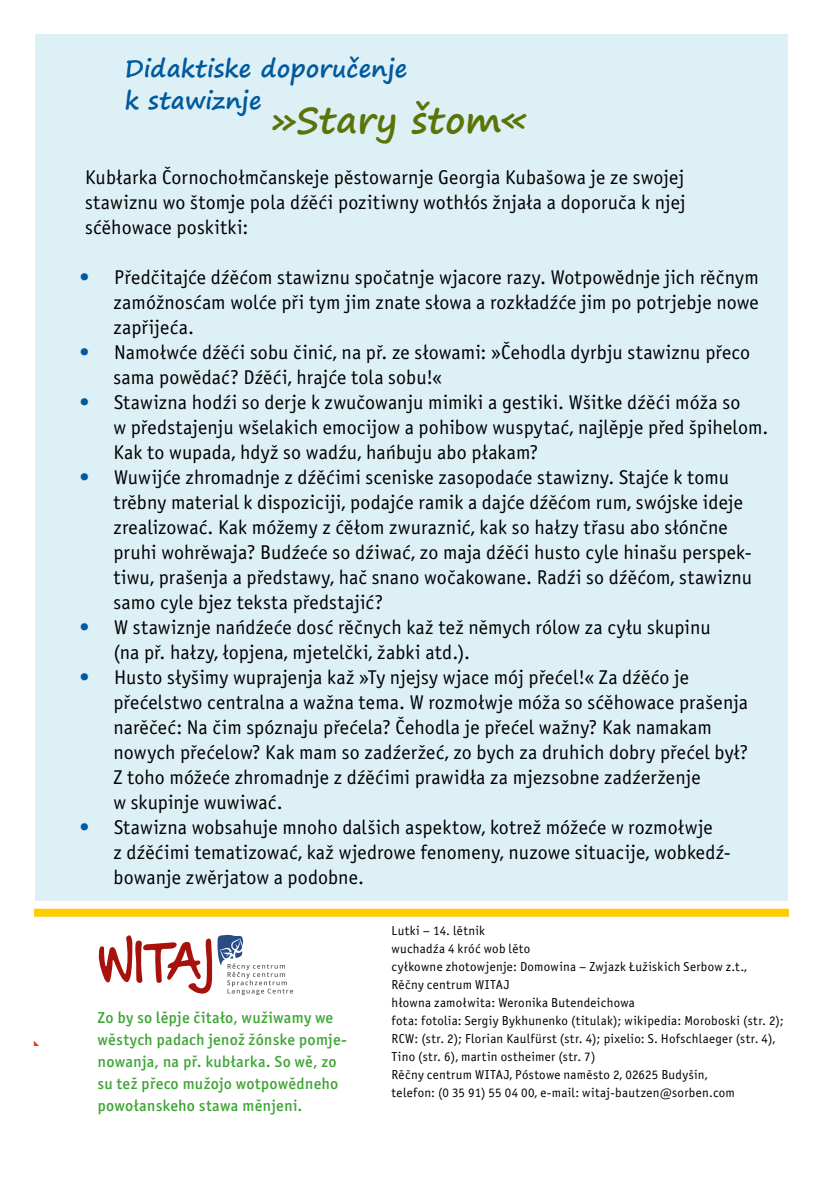
<style>
.page{position:relative;width:840px;height:1191px;background:#fff}
.page>*{position:absolute;margin:0;border:0;box-sizing:border-box;transform-origin:0 0}
.t1{font:700 36px "Segoe Print";letter-spacing:.01em;color:#5c7308}
.t2{font:700 24px/32px "Segoe Print";letter-spacing:.005em;color:#005a9e}
.t3{font:20px/25px "Officina Sans Book E";letter-spacing:.005em;color:#000}
.t4{font:16px/22px "Officina Sans Medium E";letter-spacing:.015em;color:#3ca432}
.t5{font:13px/18px "Officina Sans Book E";letter-spacing:.025em;color:#000}
.s1{color:#005a9e}
</style>
<div class="page">
<div style="left:35px;top:34px;width:752px;height:866px;background:#ddf0f6"></div>
<div style="left:34px;top:908px;width:754px;height:8px;background:#fc0"></div>
<svg style="left:98px;top:934px;width:195px;height:61px"></svg>
<p class="t2" style="left:125px;top:52px;width:284px">Didaktiske doporučenje k stawiznje</p>
<h1 class="t1" style="left:270px;top:87px;width:258px">»Stary štom«</h1>
<p class="t3" style="left:85px;top:165px;width:602px;text-align:justify">Kubłarka Čornochołmčanskeje pěstowarnje Georgia Kubašowa je ze swojej stawiznu wo štomje pola dźěći pozitiwny wothłós žnjała a doporuča k njej sćěhowace poskitki:</p>
<p class="t3" style="left:113px;top:265px;width:646px;text-align:justify;text-indent:-34px"><span class="s1">•</span> Předčitajće dźěćom stawiznu spočatnje wjacore razy. Wotpowědnje jich rěčnym zamóžnosćam wolće při tym jim znate słowa a rozkładźće jim po potrjebje nowe zapřijeća.</p>
<p class="t3" style="left:113px;top:340px;width:637px;text-indent:-34px"><span class="s1">•</span> Namołwće dźěći sobu činić, na př. ze słowami: »Čehodla dyrbju stawiznu přeco sama powědać? Dźěći, hrajće tola sobu!«</p>
<p class="t3" style="left:113px;top:390px;width:656px;text-indent:-34px"><span class="s1">•</span> Stawizna hodźi so derje k zwučowanju mimiki a gestiki. Wšitke dźěći móža so<br>w předstajenju wšelakich emocijow a pohibow wuspytać, najlěpje před špihelom.<br>Kak to wupada, hdyž so wadźu, hańbuju abo płakam?</p>
<p class="t3" style="left:113px;top:465px;width:640px;text-indent:-34px"><span class="s1">•</span> Wuwijće zhromadnje z dźěćimi sceniske zasopodaće stawizny. Stajće k tomu trěbny material k dispoziciji, podajće ramik a dajće dźěćom rum, swójske ideje zrealizować. Kak móžemy z ćěłom zwuraznić, kak so hałzy třasu abo słónčne pruhi wohrěwaja? Budźeće so dźiwać, zo maja dźěći husto cyle hinašu perspek&shy;tiwu, prašenja a předstawy, hač snano wočakowane. Radźi so dźěćom, stawiznu samo cyle bjez teksta předstajić?</p>
<p class="t3" style="left:113px;top:615px;width:598px;text-indent:-34px"><span class="s1">•</span> W stawiznje nańdźeće dosć rěčnych kaž tež němych rólow za cyłu skupinu (na př. hałzy, łopjena, mjetelčki, žabki atd.).</p>
<p class="t3" style="left:113px;top:665px;width:636px;text-indent:-34px"><span class="s1">•</span> Husto słyšimy wuprajenja kaž »Ty njejsy wjace mój přećel!« Za dźěćo je přećelstwo centralna a wažna tema. W rozmołwje móža so sćěhowace prašenja narěčeć: Na čim spóznaju přećela? Čehodla je přećel wažny? Kak namakam nowych přećelow? Kak mam so zadźeržeć, zo bych za druhich dobry přećel był?<br>Z toho móžeće zhromadnje z dźěćimi prawidła za mjezsobne zadźerženje<br>w skupinje wuwiwać.</p>
<p class="t3" style="left:113px;top:815px;width:616px;text-indent:-34px"><span class="s1">•</span> Stawizna wobsahuje mnoho dalšich aspektow, kotrež móžeće w rozmołwje<br>z dźěćimi tematizować, kaž wjedrowe fenomeny, nuzowe situacije, wobkedź&shy;bowanje zwěrjatow a podobne.</p>
<p class="t4" style="left:98px;top:1006px;width:251px">Zo by so lěpje čitało, wužiwamy we wěstych padach jenož žónske pomje&shy;nowanja, na př. kubłarka. So wě, zo su tež přeco mužojo wotpowědneho powołanskeho stawa měnjeni.</p>
<p class="t5" style="left:391px;top:921px;width:393px">Lutki – 14. lětnik<br>wuchadźa 4 króć wob lěto<br>cyłkowne zhotowjenje: Domowina – Zwjazk Łužiskich Serbow z.t.,<br>Rěčny centrum WITAJ<br>hłowna zamołwita: Weronika Butendeichowa<br>fota: fotolia: Sergiy Bykhunenko (titulak); wikipedia: Moroboski (str. 2); RCW: (str. 2); Florian Kaulfürst (str. 4); pixelio: S. Hofschlaeger (str. 4), Tino (str. 6), martin ostheimer (str. 7)<br>Rěčny centrum WITAJ, Póstowe naměsto 2, 02625 Budyšin,<br>telefon: (0 35 91) 55 04 00, e-mail: witaj-bautzen@sorben.com</p>
</div>
